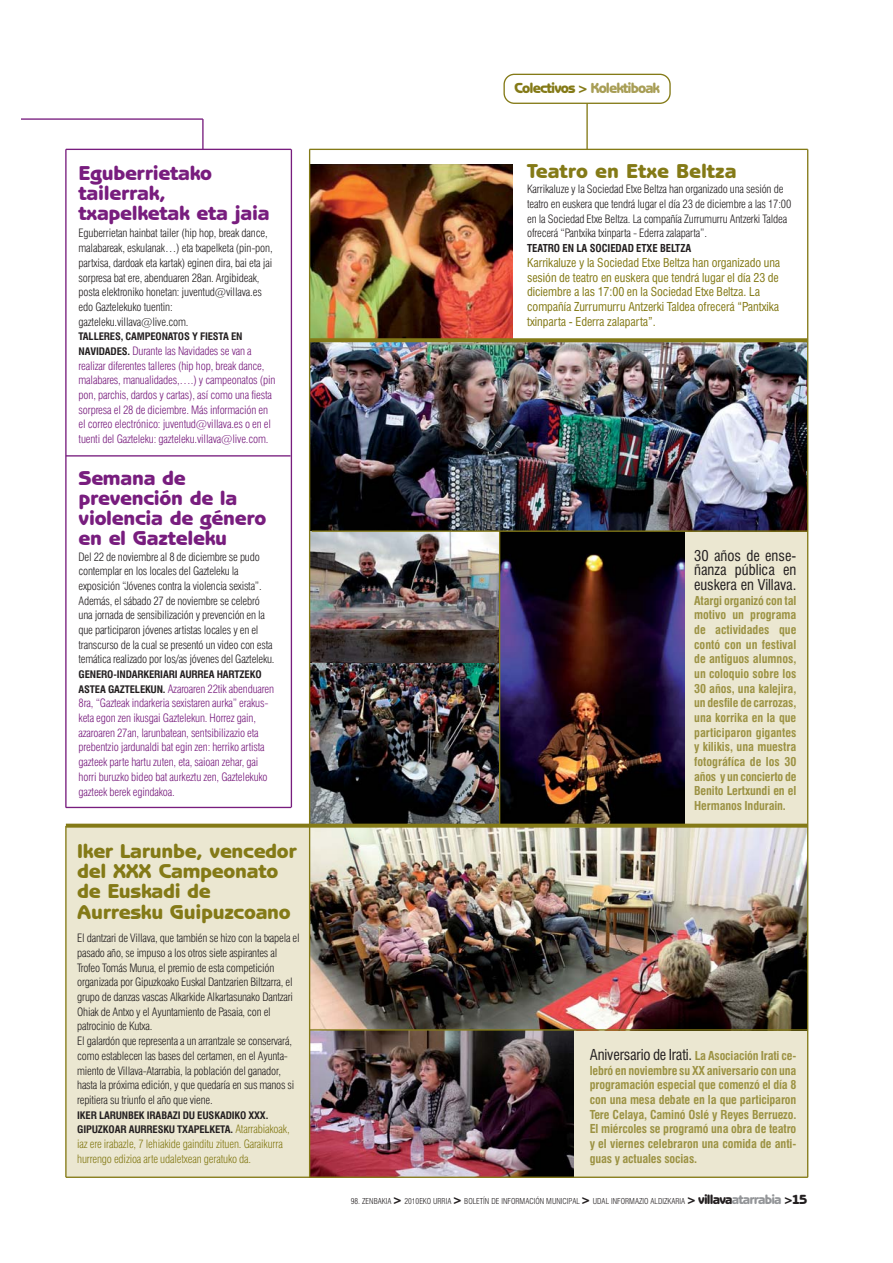
<style>
.page{position:relative;width:893px;height:1263px;background:#fff}
.page>*{position:absolute;margin:0;border:0;box-sizing:border-box;transform-origin:0 0}
.t1{font:800 20.25px/20.2px "Benguiat Gothic";letter-spacing:-.01em;color:#781d7e;scale:1.06 1}
.t2{font:800 20.25px/20.2px "Benguiat Gothic";letter-spacing:-.01em;color:#847a17;scale:1.06 1}
.t3{font:condensed 14.7px/14.7px "Swiss 721 BT";color:#231f20;text-align:justify}
.t4{font:800 14.7px "Benguiat Gothic";letter-spacing:-.06em;color:#847a17}
.t5{font:700 condensed 12px/14.7px "Swiss 721 BT";letter-spacing:-.01em;color:#9c9243;text-align:justify}
.t6{font:condensed 12px/14.7px "Swiss 721 BT";letter-spacing:-.005em;color:#847a17}
.t7{font:300 condensed 11.4px/14.7px "Swiss 721 BT";letter-spacing:-.02em;color:#231f20}
.t8{font:300 condensed 11.4px/14.7px "Swiss 721 BT";letter-spacing:-.015em;color:#781d7e}
.t9{font:300 condensed 11.4px/14.7px "Swiss 721 BT";letter-spacing:-.015em;color:#847a17}
.t10{font:700 condensed 10.65px "Swiss 721 BT";letter-spacing:-.005em;color:#231f20}
.t11{font:700 condensed 10.05px/14.7px "Swiss 721 BT";letter-spacing:-.015em;color:#231f20;scale:1.06 1}
.t12{font:300 condensed 7.95px "Swiss 721 BT";color:#231f20}
.s1{font-weight:700;font-size:10.05px;color:#231f20}
.s2{font-weight:300;font-size:11.4px;color:#847a17}
.s3{color:#a89e56}
.s4{font-weight:400;font-size:14.7px;color:#231f20}
.s5{font-family:"Benguiat Gothic";font-weight:800;font-stretch:normal;font-size:13.35px}
.s6{font-family:"Benguiat Gothic";font-weight:800;font-stretch:normal;font-size:13.35px;color:#939598}
</style>
<div class="page">
<hr style="left:586px;top:90px;width:2px;height:59px;background:#847a17">
<svg style="left:503px;top:74px;width:168px;height:30px"></svg>
<hr style="left:66px;top:149px;width:225px;height:1px;background:#781d7e">
<hr style="left:291px;top:149px;width:1px;height:658px;background:#781d7e">
<hr style="left:65px;top:149px;width:2px;height:659px;background:#781d7e">
<hr style="left:309px;top:149px;width:499px;height:1px;background:#847a17">
<hr style="left:21px;top:118px;width:182px;height:2px;background:#781d7e">
<hr style="left:202px;top:119px;width:2px;height:30px;background:#781d7e">
<div style="left:596px;top:505px;width:212px;height:393px;background:#ebe7d1"></div>
<div style="left:66px;top:824px;width:742px;height:353px;background:#ebe7d1"></div>
<hr style="left:66px;top:807px;width:225px;height:1px;background:#781d7e">
<hr style="left:66px;top:455px;width:225px;height:2px;background:#781d7e">
<img style="left:310px;top:342px;width:497px;height:189px">
<img style="left:310px;top:828px;width:497px;height:201px">
<img style="left:310px;top:531px;width:189px;height:132px">
<img style="left:310px;top:663px;width:189px;height:161px">
<img style="left:310px;top:1031px;width:264px;height:146px">
<img style="left:500px;top:532px;width:184px;height:292px">
<img style="left:310px;top:164px;width:202px;height:174px">
<svg style="left:310px;top:338px;width:497px;height:4px;background:#887e20"></svg>
<hr style="left:499px;top:532px;width:1px;height:293px;background:#847a17">
<hr style="left:66px;top:1177px;width:742px;height:1px;background:#847a17">
<hr style="left:807px;top:149px;width:1px;height:1028px;background:#847a17">
<hr style="left:309px;top:1029px;width:499px;height:2px;background:#847a17">
<hr style="left:309px;top:149px;width:1px;height:1028px;background:#847a17">
<svg style="left:66px;top:824px;width:741px;height:4px;background:#8b8226"></svg>
<hr style="left:312px;top:531px;width:496px;height:1px;background:#847a17">
<hr style="left:65px;top:826px;width:2px;height:351px;background:#847a17">
<h1 class="t1" style="left:79px;top:165px;width:182px">Eguberrietako tailerrak, txapelketak eta jaia</h1>
<p class="t7" style="left:79px;top:227px;width:196px">Eguberrietan hainbat tailer (hip hop, break dance, malabareak, eskulanak…) eta txapelketa (pin-pon, partxisa, dardoak eta kartak) eginen dira, bai eta jai sorpresa bat ere, abenduaren 28an. Argibideak, posta elektroniko honetan: juventud@villava.es edo Gaztelekuko tuentin: gazteleku.villava@live.com.</p>
<p class="t11" style="left:79px;top:330px;width:156px">TALLERES, CAMPEONATOS Y FIESTA EN</p>
<p class="t8" style="left:79px;top:344px;width:198px"><span class="s1">NAVIDADES.</span> Durante las Navidades se van a realizar diferentes talleres (hip hop, break dance, malabares, manualidades,….) y campeonatos (pin pon, parchis, dardos y cartas), así como una fiesta sorpresa el 28 de diciembre. Más información en el correo electrónico: juventud@villava.es o en el tuenti del Gazteleku: gazteleku.villava@live.com.</p>
<h1 class="t1" style="left:79px;top:469px;width:179px">Semana de prevención de la violencia de género en el Gazteleku</h1>
<p class="t7" style="left:79px;top:550px;width:198px">Del 22 de noviembre al 8 de diciembre se pudo contemplar en los locales del Gazteleku la exposición “Jóvenes contra la violencia sexista”.<br>Además, el sábado 27 de noviembre se celebró una jornada de sensibilización y prevención en la que participaron jóvenes artistas locales y en el transcurso de la cual se presentó un video con esta temática realizado por los/as jóvenes del Gazteleku.</p>
<p class="t11" style="left:79px;top:667px;width:174px">GENERO-INDARKERIARI AURREA HARTZEKO</p>
<p class="t8" style="left:79px;top:682px;width:197px"><span class="s1">ASTEA GAZTELEKUN.</span> Azaroaren 22tik abenduaren 8ra, “Gazteak indarkeria sexistaren aurka” erakus&shy;keta egon zen ikusgai Gaztelekun. Horrez gain, azaroaren 27an, larunbatean, sentsibilizazio eta prebentzio jardunaldi bat egin zen: herriko artista gazteek parte hartu zuten, eta, saioan zehar, gai horri buruzko bideo bat aurkeztu zen, Gaztelekuko gazteek berek egindakoa.</p>
<h1 class="t2" style="left:77px;top:843px;width:209px">Iker Larunbe, vencedor del XXX Campeonato de Euskadi de<br>Aurresku Guipuzcoano</h1>
<p class="t7" style="left:77px;top:932px;width:224px">El dantzari de Villava, que también se hizo con la txapela el pasado año, se impuso a los otros siete aspirantes al Trofeo Tomás Murua, el premio de esta competición organizada por Gipuzkoako Euskal Dantzarien Biltzarra, el grupo de danzas vascas Alkarkide Alkartasunako Dantzari Ohiak de Antxo y el Ayuntamiento de Pasaia, con el patrocinio de Kutxa.<br>El galardón que representa a un arrantzale se conservará, como establecen las bases del certamen, en el Ayunta&shy;miento de Villava-Atarrabia, la población del ganador, hasta la próxima edición, y que quedaría en sus manos si repitiera su triunfo el año que viene.</p>
<p class="t11" style="left:77px;top:1108px;width:202px">IKER LARUNBEK IRABAZI DU EUSKADIKO XXX.<br>GIPUZKOAR AURRESKU TXAPELKETA. <span class="s2">Atarrabiakoak,</span></p>
<p class="t9" style="left:77px;top:1137px;width:207px">iaz ere irabazle, 7 lehiakide gainditu zituen. Garaikurra hurrengo edizioa arte udaletxean geratuko da.</p>
<p class="t4" style="left:514px;top:83px;width:147px">Colectivos &gt; <span class="s3">Kolektiboak</span></p>
<h1 class="t2" style="left:527px;top:163px;width:199px">Teatro en Etxe Beltza</h1>
<p class="t7" style="left:527px;top:183px;width:266px">Karrikaluze y la Sociedad Etxe Beltza han organizado una sesión de teatro en euskera que tendrá lugar el día 23 de diciembre a las 17:00 en la Sociedad Etxe Beltza. La compañía Zurrumurru Antzerki Taldea ofrecerá “Pantxika txinparta - Ederra zalaparta”.</p>
<p class="t10" style="left:527px;top:243px;width:166px">TEATRO EN LA SOCIEDAD ETXE BELTZA</p>
<p class="t6" style="left:527px;top:256px;width:255px">Karrikaluze y la Sociedad Etxe Beltza han organizado una sesión de teatro en euskera que tendrá lugar el día 23 de diciembre a las 17:00 en la Sociedad Etxe Beltza. La compañía Zurrumurru Antzerki Taldea ofrecerá “Pantxika txinparta - Ederra zalaparta”.</p>
<p class="t3" style="left:694px;top:549px;width:104px">30 años de ense&shy;ñanza pública en euskera en Villava.</p>
<p class="t5" style="left:694px;top:593px;width:104px">Atargi organizó con tal motivo un programa de actividades que contó con un festival de antiguos alumnos, un coloquio sobre los 30 años, una kalejira, un desfile de carrozas, una korrika en la que participaron gigantes y kilikis, una muestra fotográfíca de los 30 años y un concierto de Benito Lertxundi en el Hermanos Indurain.</p>
<p class="t5" style="left:590px;top:1049px;width:208px"><span class="s4">Aniversario de Irati.</span> La Asociación Irati ce&shy;lebró en noviembre su XX aniversario con una programación especial que comenzó el día 8 con una mesa debate en la que participaron Tere Celaya, Caminó Oslé y Reyes Berruezo.<br>El miércoles se programó una obra de teatro y el viernes celebraron una comida de anti&shy;guas y actuales socias.</p>
<p class="t12" style="left:351px;top:1197px;width:458px">98. ZENBAKIA <span class="s5">&gt;</span> 2010EKO URRIA <span class="s5">&gt;</span> BOLETÍN DE INFORMACIÓN MUNICIPAL <span class="s5">&gt;</span> UDAL INFORMAZIO ALDIZKARIA <span class="s5">&gt; villava</span><span class="s6">atarrabia</span> <span class="s5">&gt;15</span></p>
</div>
